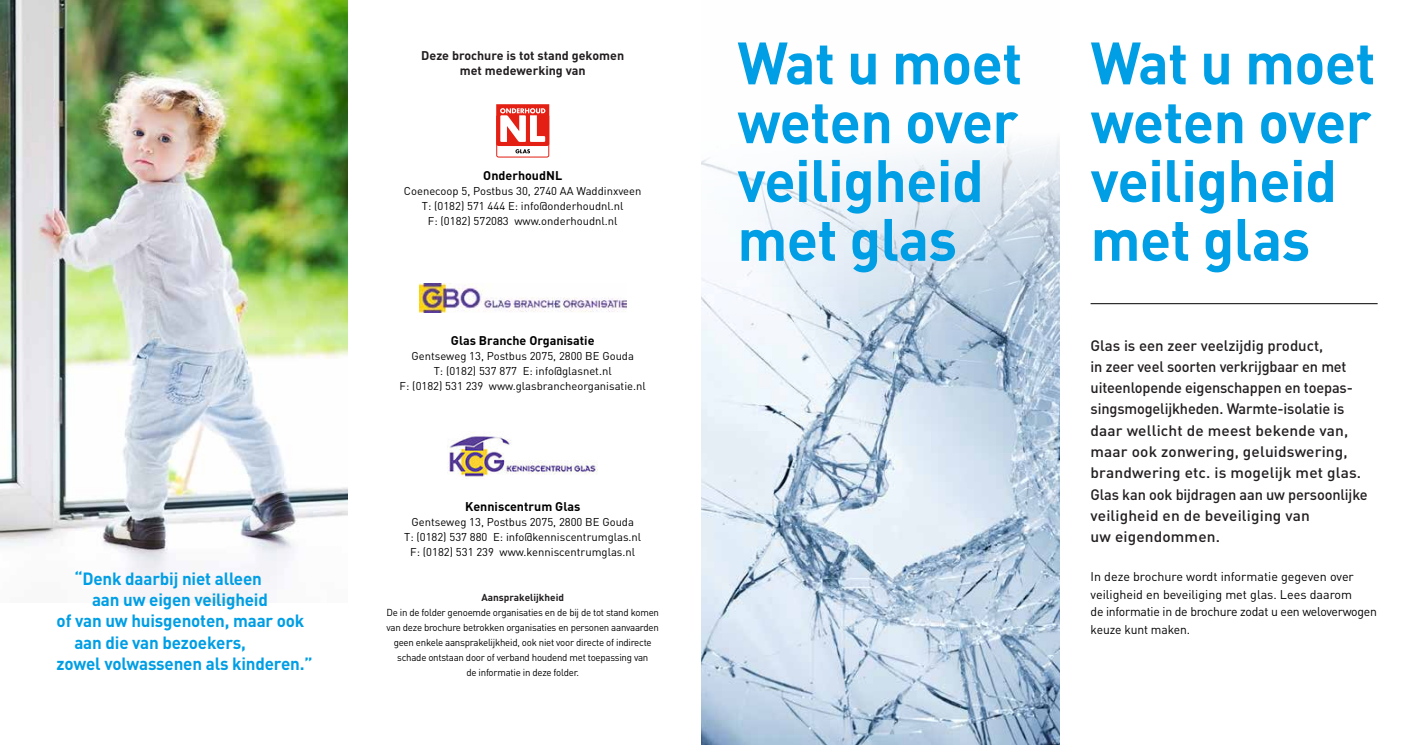
<style>
.page{position:relative;width:1407px;height:745px;background:#fff}
.page>*{position:absolute;margin:0;border:0;box-sizing:border-box;transform-origin:0 0}
.t1{font:700 58.75px/58.8px "DIN";letter-spacing:-.01em;color:#009ee4}
.t2{font:700 17.5px "DIN";letter-spacing:-.01em;color:#009ee4}
.t3{font:500 15px/21.2px "DIN";color:#231f20}
.t4{font:12.5px/17.5px "DIN";letter-spacing:-.01em;color:#000}
.t5{font:700 12.5px "DIN";color:#000}
.t6{font:700 12.5px/15px "DIN";color:#231f20;text-align:center}
.t7{font:11.25px/15px "DIN";color:#000;text-align:center}
.t8{font:10px/15px "DIN";letter-spacing:-.025em;color:#000;text-align:center}
.t9{font:700 10px "DIN";color:#231f20}
</style>
<div class="page">
<img style="left:0;top:0;width:347px;height:602px">
<img style="left:702px;top:140px;width:358px;height:604px">
<svg style="left:496px;top:104px;width:53px;height:53px"></svg>
<hr style="left:1090px;top:303px;width:287px;height:1px;background:#000">
<img style="left:419px;top:283px;width:207px;height:30px">
<img style="left:448px;top:432px;width:149px;height:47px">
<h2 class="t2" style="left:74px;top:570px;width:189px">“Denk daarbij niet alleen</h2>
<h2 class="t2" style="left:92px;top:591px;width:177px">aan uw eigen veiligheid</h2>
<h2 class="t2" style="left:57px;top:612px;width:249px">of van uw huisgenoten, maar ook</h2>
<h2 class="t2" style="left:74px;top:633px;width:173px">aan die van bezoekers,</h2>
<h2 class="t2" style="left:57px;top:655px;width:257px">zowel volwassenen als kinderen.”</h2>
<p class="t6" style="left:421px;top:49px;width:204px">Deze brochure is tot stand gekomen met medewerking van</p>
<p class="t5" style="left:483px;top:170px;width:80px">OnderhoudNL</p>
<p class="t7" style="left:404px;top:184px;width:239px">Coenecoop 5, Postbus 30, 2740 AA Waddinxveen<br>T: (0182) 571 444 E: info@onderhoudnl.nl<br>F: (0182) 572083 www.onderhoudnl.nl</p>
<p class="t5" style="left:451px;top:335px;width:145px">Glas Branche Organisatie</p>
<p class="t7" style="left:400px;top:349px;width:248px">Gentseweg 13, Postbus 2075, 2800 BE Gouda<br>T: (0182) 537 877 E: info@glasnet.nl<br>F: (0182) 531 239 www.glasbrancheorganisatie.nl</p>
<p class="t5" style="left:465px;top:500px;width:117px">Kenniscentrum Glas</p>
<p class="t7" style="left:404px;top:514px;width:239px">Gentseweg 13, Postbus 2075, 2800 BE Gouda<br>T: (0182) 537 880 E: info@kenniscentrumglas.nl<br>F: (0182) 531 239 www.kenniscentrumglas.nl</p>
<p class="t9" style="left:481px;top:592px;width:84px">Aansprakelijkheid</p>
<p class="t8" style="left:386px;top:605px;width:274px">De in de folder genoemde organisaties en de bij de tot stand komen van deze brochure betrokken organisaties en personen aanvaarden geen enkele aansprakelijkheid, ook niet voor directe of indirecte schade ontstaan door of verband houdend met toepassing van<br>de informatie in deze folder.</p>
<h1 class="t1" style="left:737px;top:37px;width:286px">Wat u moet weten over veiligheid met glas</h1>
<h1 class="t1" style="left:1090px;top:37px;width:286px">Wat u moet weten over veiligheid met glas</h1>
<p class="t3" style="left:1090px;top:336px;width:279px">Glas is een zeer veelzijdig product,<br>in zeer veel soorten verkrijgbaar en met uiteenlopende eigenschappen en toepas&shy;singsmogelijkheden. Warmte-isolatie is daar wellicht de meest bekende van, maar ook zonwering, geluidswering, brandwering etc. is mogelijk met glas.<br>Glas kan ook bijdragen aan uw persoonlijke veiligheid en de beveiliging van<br>uw eigendommen.</p>
<p class="t4" style="left:1090px;top:568px;width:288px">In deze brochure wordt informatie gegeven over veiligheid en beveiliging met glas. Lees daarom<br>de informatie in de brochure zodat u een weloverwogen keuze kunt maken.</p>
</div>
